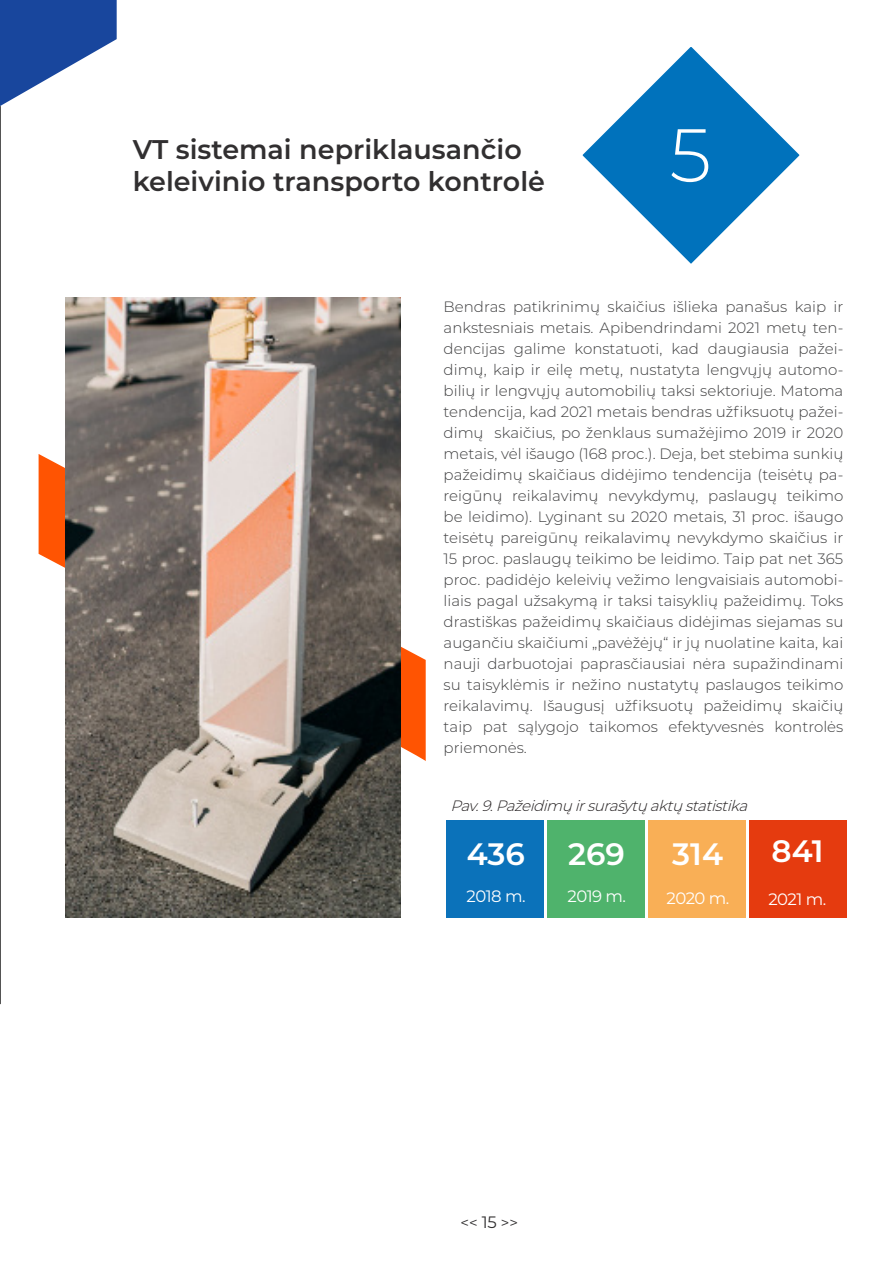
<style>
.page{position:relative;width:893px;height:1263px;background:#fff}
.page>*{position:absolute;margin:0;border:0;box-sizing:border-box;transform-origin:0 0}
.t1{font:300 75px "Montserrat";color:#fff}
.t2{font:600 30.9px "Montserrat";color:#fff}
.t3{font:600 27px "Montserrat";color:#312f30}
.t4{font:16.5px "Montserrat";letter-spacing:-.03em;color:#fff}
.t5{font:300 15px/21px "Montserrat";color:#3e3e3f;text-align:justify}
.t6{font:italic 300 15px "Montserrat";color:#231f20}
.t7{font:15px "Montserrat";color:#312f30}
.s1{font-size:16.5px}
</style>
<div class="page">
<svg style="left:0;top:0;width:117px;height:1004px"></svg>
<svg style="left:39px;top:454px;width:387px;height:307px"></svg>
<img style="left:65px;top:298px;width:336px;height:619px">
<div style="left:446px;top:820px;width:98px;height:98px;background:#0b72ba"></div>
<div style="left:547px;top:820px;width:98px;height:98px;background:#4fb36c"></div>
<div style="left:648px;top:820px;width:98px;height:98px;background:#f9af56"></div>
<svg style="left:582px;top:47px;width:218px;height:217px"></svg>
<div style="left:749px;top:820px;width:98px;height:98px;background:#e53b0f"></div>
<p class="t3" style="left:133px;top:130px;width:391px">VT sistemai nepriklausančio</p>
<p class="t3" style="left:133px;top:163px;width:414px">keleivinio transporto kontrolė</p>
<p class="t1" style="left:669px;top:104px;width:43px">5</p>
<p class="t5" style="left:444px;top:295px;width:401px">Bendras patikrinimų skaičius išlieka panašus kaip ir ankstesniais metais. Apibendrindami 2021 metų ten&shy;dencijas galime konstatuoti, kad daugiausia pažei&shy;dimų, kaip ir eilę metų, nustatyta lengvųjų automo&shy;bilių ir lengvųjų automobilių taksi sektoriuje. Matoma tendencija, kad 2021 metais bendras užfiksuotų pažei&shy;dimų skaičius, po ženklaus sumažėjimo 2019 ir 2020 metais, vėl išaugo (168 proc.). Deja, bet stebima sunkių pažeidimų skaičiaus didėjimo tendencija (teisėtų pa&shy;reigūnų reikalavimų nevykdymų, paslaugų teikimo be leidimo). Lyginant su 2020 metais, 31 proc. išaugo teisėtų pareigūnų reikalavimų nevykdymo skaičius ir 15 proc. paslaugų teikimo be leidimo. Taip pat net 365 proc. padidėjo keleivių vežimo lengvaisiais automobi&shy;liais pagal užsakymą ir taksi taisyklių pažeidimų. Toks drastiškas pažeidimų skaičiaus didėjimas siejamas su augančiu skaičiumi „pavėžėjų“ ir jų nuolatine kaita, kai nauji darbuotojai paprasčiausiai nėra supažindinami su taisyklėmis ir nežino nustatytų paslaugos teikimo reikalavimų. Išaugusį užfiksuotų pažeidimų skaičių taip pat sąlygojo taikomos efektyvesnės kontrolės priemonės.</p>
<p class="t6" style="left:450px;top:796px;width:303px">Pav.9.Pažeidimųirsurašytųaktųstatistika</p>
<p class="t2" style="left:467px;top:832px;width:60px">436</p>
<p class="t2" style="left:568px;top:832px;width:58px">269</p>
<p class="t2" style="left:672px;top:832px;width:52px">314</p>
<p class="t2" style="left:772px;top:829px;width:54px">841</p>
<p class="t4" style="left:467px;top:885px;width:61px">2018 m.</p>
<p class="t4" style="left:568px;top:885px;width:60px">2019 m.</p>
<p class="t4" style="left:666px;top:887px;width:64px">2020 m.</p>
<p class="t4" style="left:768px;top:888px;width:59px">2021 m.</p>
<p class="t7" style="left:460px;top:1213px;width:59px">&lt;&lt; <span class="s1">15</span> &gt;&gt;</p>
</div>
